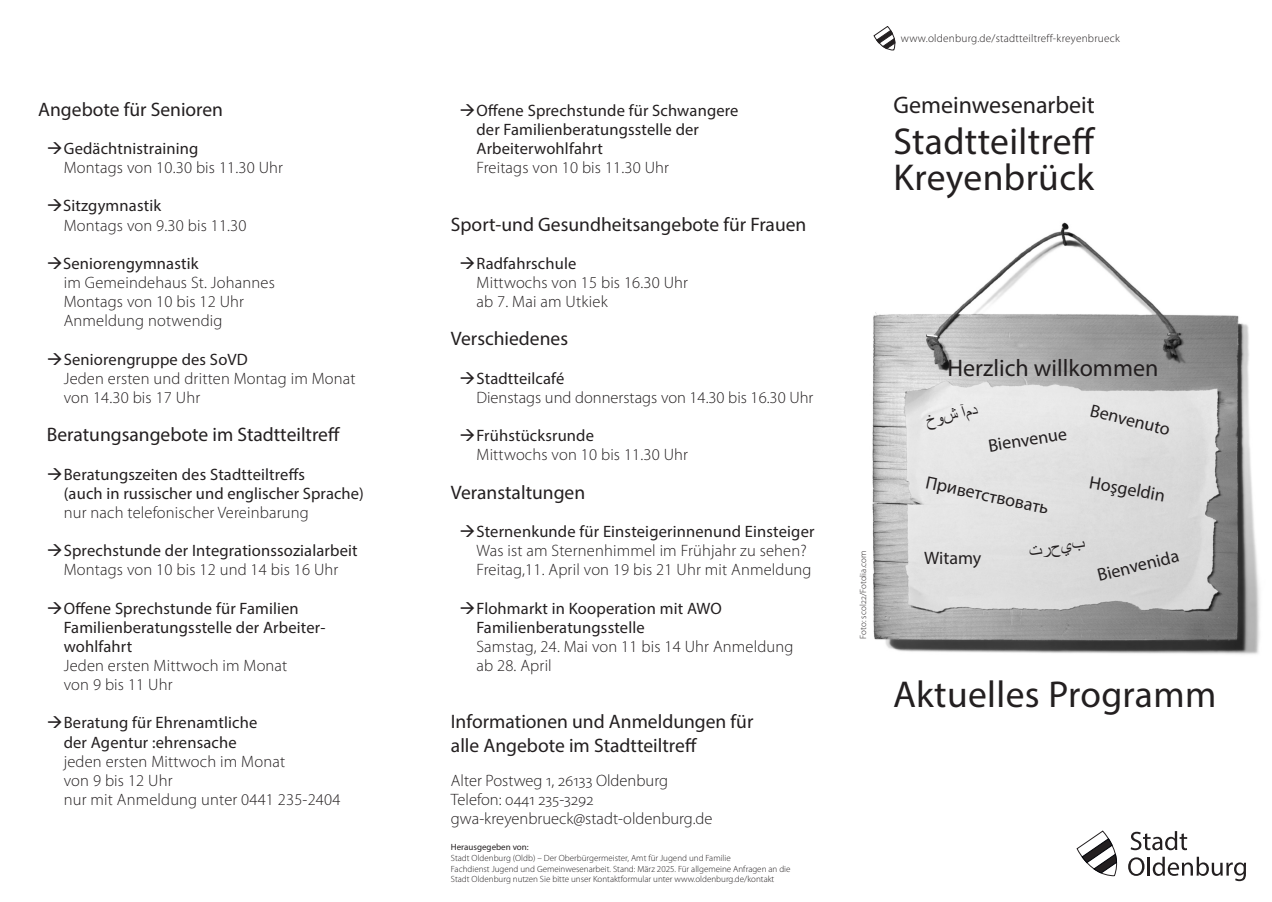
<style>
.page{position:relative;width:1272px;height:902px;background:#fff}
.page>*{position:absolute;margin:0;border:0;box-sizing:border-box;transform-origin:0 0}
.t1{font:37.5px/35.7px "Myriad Pro";letter-spacing:.01em;color:#231f20}
.t2{font:24px "Myriad Pro";color:#231f20}
.t3{font:19.5px/23.4px "Myriad Pro";color:#231f20}
.t4{font:18px "Myriad Pro";color:#231f20}
.t5{font:18px "Times New Roman";color:#231f20}
.t6{font:300 16.5px/19.2px "Myriad Pro";letter-spacing:.01em;color:#231f20}
.t7{font:16.5px/19.2px "Myriad Pro";letter-spacing:.01em;color:#231f20}
.t8{font:300 11.25px "Myriad Pro";letter-spacing:.02em;color:#231f20}
.t9{font:300 9px/10.8px "Myriad Pro";color:#231f20}
.t10{font:9px "Myriad Pro";color:#231f20}
.s1{color:#fff}
</style>
<div class="page">
<img style="left:872px;top:222px;width:388px;height:433px">
<svg style="left:1130px;top:831px;width:57px;height:19px"></svg>
<svg style="left:1128px;top:856px;width:117px;height:25px"></svg>
<svg style="left:1076px;top:830px;width:42px;height:46px"></svg>
<svg style="left:873px;top:26px;width:22px;height:24px"></svg>
<p class="t3" style="left:38px;top:97px;width:186px">Angebote für Senioren</p>
<p class="t7" style="left:64px;top:139px;width:136px">Gedächtnistraining</p>
<p class="t6" style="left:64px;top:158px;width:221px">Montags von 10.30 bis 11.30 Uhr</p>
<p class="t7" style="left:63px;top:196px;width:99px">Sitzgymnastik</p>
<p class="t6" style="left:64px;top:215px;width:184px">Montags von 9.30 bis 11.30</p>
<p class="t7" style="left:63px;top:253px;width:137px">Seniorengymnastik</p>
<p class="t6" style="left:64px;top:273px;width:213px">im Gemeindehaus St. Johannes<br>Montags von 10 bis 12 Uhr<br>Anmeldung notwendig</p>
<p class="t7" style="left:64px;top:349px;width:186px">Seniorengruppe des SoVD</p>
<p class="t6" style="left:64px;top:368px;width:293px">Jeden ersten und dritten Montag im Monat von 14.30 bis 17 Uhr</p>
<p class="t3" style="left:47px;top:422px;width:295px">Beratungsangebote im Stadtteiltreff</p>
<p class="t7" style="left:64px;top:464px;width:301px">Beratungszeiten des Stadtteiltreffs<br>(auch in russischer und englischer Sprache)</p>
<p class="t6" style="left:64px;top:502px;width:246px">nur nach telefonischer Vereinbarung</p>
<p class="t7" style="left:64px;top:540px;width:295px">Sprechstunde der Integrationssozialarbeit</p>
<p class="t6" style="left:64px;top:560px;width:276px">Montags von 10 bis 12 und 14 bis 16 Uhr</p>
<p class="t7" style="left:64px;top:598px;width:263px">Offene Sprechstunde für Familien<br>Familienberatungsstelle der Arbeiter&shy;wohlfahrt</p>
<p class="t6" style="left:64px;top:655px;width:225px">Jeden ersten Mittwoch im Monat von 9 bis 11 Uhr</p>
<p class="t7" style="left:64px;top:713px;width:195px">Beratung für Ehrenamtliche der Agentur :ehrensache</p>
<p class="t6" style="left:64px;top:751px;width:278px">jeden ersten Mittwoch im Monat<br>von 9 bis 12 Uhr<br>nur mit Anmeldung unter 0441 235-2404</p>
<p class="t7" style="left:476px;top:100px;width:263px">Offene Sprechstunde für Schwangere der Familienberatungsstelle der<br>Arbeiterwohlfahrt</p>
<p class="t6" style="left:476px;top:158px;width:194px">Freitags von 10 bis 11.30 Uhr</p>
<p class="t3" style="left:451px;top:212px;width:357px">Sport-und Gesundheitsangebote für Frauen</p>
<p class="t7" style="left:476px;top:253px;width:101px">Radfahrschule</p>
<p class="t6" style="left:476px;top:273px;width:213px">Mittwochs von 15 bis 16.30 Uhr ab 7. Mai am Utkiek</p>
<p class="t3" style="left:451px;top:327px;width:119px">Verschiedenes</p>
<p class="t7" style="left:476px;top:368px;width:89px">Stadtteilcafé</p>
<p class="t6" style="left:476px;top:387px;width:338px">Dienstags und donnerstags von 14.30 bis 16.30 Uhr</p>
<p class="t7" style="left:476px;top:426px;width:119px">Frühstücksrunde</p>
<p class="t6" style="left:476px;top:445px;width:213px">Mittwochs von 10 bis 11.30 Uhr</p>
<p class="t3" style="left:451px;top:480px;width:136px">Veranstaltungen</p>
<p class="t7" style="left:476px;top:521px;width:339px">Sternenkunde für Einsteigerinnenund Einsteiger</p>
<p class="t6" style="left:476px;top:540px;width:337px">Was ist am Sternenhimmel im Frühjahr zu sehen?<br>Freitag,11. April von 19 bis 21 Uhr mit Anmeldung</p>
<p class="t7" style="left:476px;top:598px;width:247px">Flohmarkt in Kooperation mit AWO<br>Familienberatungsstelle</p>
<p class="t6" style="left:476px;top:636px;width:318px">Samstag, 24. Mai von 11 bis 14 Uhr Anmeldung ab 28. April</p>
<p class="t3" style="left:451px;top:709px;width:304px">Informationen und Anmeldungen für alle Angebote im Stadtteiltreff</p>
<p class="t6" style="left:451px;top:770px;width:263px">Alter Postweg 1, 26133 Oldenburg<br>Telefon: 0441 235-3292 gwa-kreyenbrueck@stadt-oldenburg.de</p>
<p class="t10" style="left:451px;top:841px;width:79px">Herausgegeben von:</p>
<p class="t9" style="left:451px;top:852px;width:341px">Stadt Oldenburg (Oldb) – Der Oberbürgermeister, Amt für Jugend und Familie<br>Fachdienst Jugend und Gemeinwesenarbeit. Stand: März 2025. Für allgemeine Anfragen an die<br>Stadt Oldenburg nutzen Sie bitte unser Kontaktformular unter www.oldenburg.de/kontakt</p>
<p class="t8" style="left:894px;top:32px;width:226px"><span class="s1">o</span>www.oldenburg.de/stadtteiltreff-kreyenbrueck</p>
<h2 class="t2" style="left:893px;top:90px;width:203px">Gemeinwesenarbeit</h2>
<h1 class="t1" style="left:893px;top:123px;width:203px">Stadtteiltreff<br>Kreyenbrück</h1>
<p class="t9" style="left:857px;top:639px;width:90px;rotate:-90deg">Foto: scol22/Fotolia.com</p>
<h2 class="t2" style="left:947px;top:353px;width:212px">Herzlich willkommen</h2>
<p class="t5" style="left:922px;top:409px;width:55px;rotate:-13deg">شوخ دمآ</p>
<p class="t4" style="left:986px;top:434px;width:81px;rotate:-9deg">Bienvenue</p>
<p class="t4" style="left:1093px;top:399px;width:83px;rotate:14deg">Benvenuto</p>
<p class="t4" style="left:928px;top:471px;width:126px;rotate:12deg">Приветствовать</p>
<p class="t4" style="left:1091px;top:471px;width:78px;rotate:10deg">Hoşgeldin</p>
<p class="t4" style="left:924px;top:547px;width:59px">Witamy</p>
<p class="t5" style="left:1027px;top:539px;width:58px;rotate:-9deg">ت يحر ب</p>
<p class="t4" style="left:1095px;top:564px;width:85px;rotate:-14deg">Bienvenida</p>
<h1 class="t1" style="left:893px;top:676px;width:325px">Aktuelles Programm</h1>
</div>
